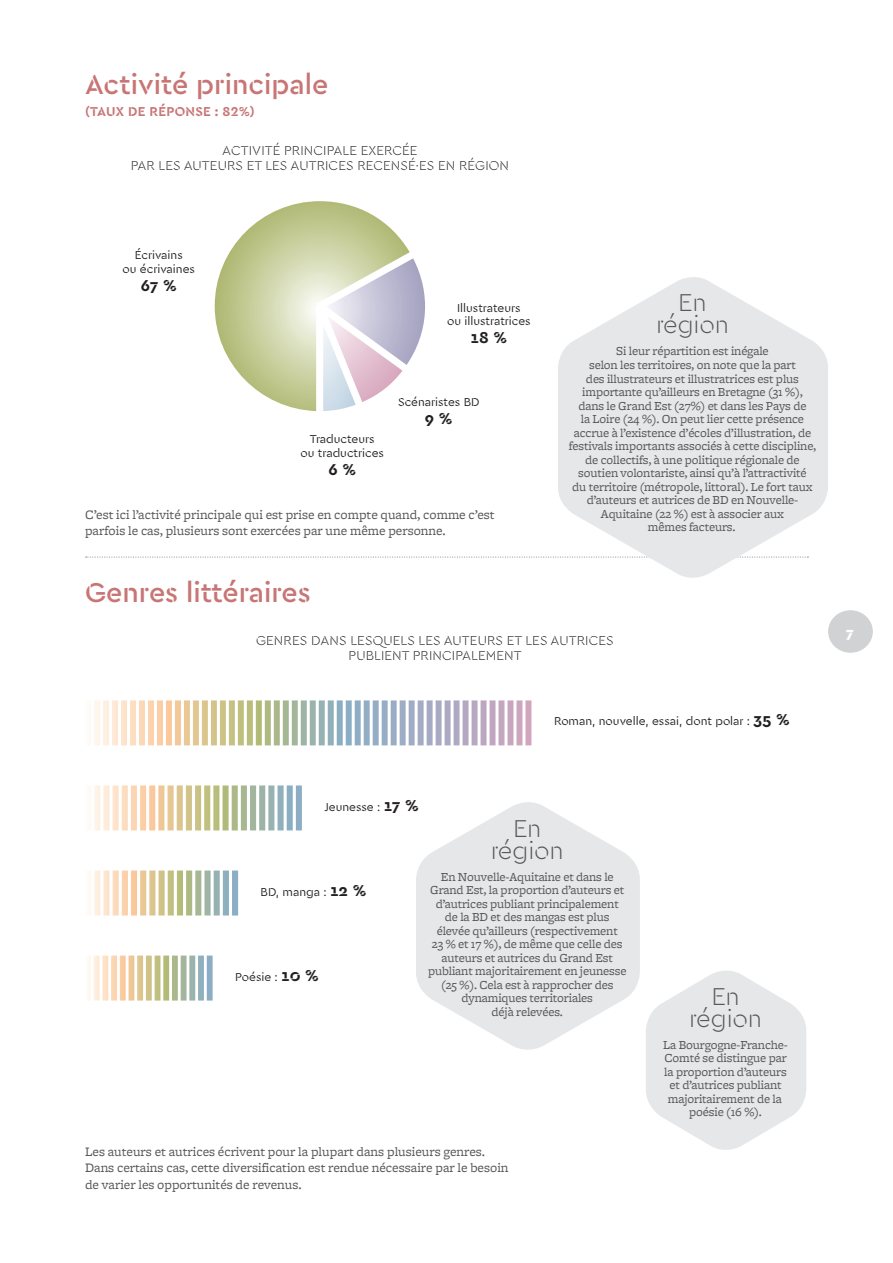
<style>
.page{position:relative;width:893px;height:1263px;background:#fff}
.page>*{position:absolute;margin:0;border:0;box-sizing:border-box;transform-origin:0 0}
.t1{font:500 28.5px "Cera Stencil PRO";color:#c87575}
.t2{font:300 25.5px/22px "Cera Stencil PRO";letter-spacing:-.01em;color:#57585a;text-align:center}
.t3{font:700 16.5px "Cera Stencil PRO";color:#231f20}
.t4{font:900 15px "Cera Stencil PRO";color:#fff}
.t5{font:13.5px/16.5px "Freight Micro";color:#57585a}
.t6{font:300 13.5px/15px "Cera Stencil PRO";letter-spacing:.01em;color:#231f20;text-align:center}
.t7{font:700 13.5px "Cera Stencil PRO";letter-spacing:.02em;color:#c87575}
.t8{font:12.75px/13.5px "Freight Micro";letter-spacing:-.01em;color:#57585a;text-align:center}
.t9{font:12px/13.5px "Cera Stencil PRO";color:#231f20;text-align:center}
.s1{font-weight:700;font-size:16.5px}
</style>
<div class="page">
<div style="left:828px;top:610px;width:45px;height:43px;background:#d1d2d4;border-radius:50%"></div>
<svg style="left:86px;top:556px;width:472px;height:2px"></svg>
<svg style="left:94px;top:700px;width:437px;height:45px"></svg>
<svg style="left:90px;top:785px;width:212px;height:45px"></svg>
<svg style="left:89px;top:870px;width:149px;height:45px"></svg>
<svg style="left:88px;top:955px;width:125px;height:45px"></svg>
<svg style="left:558px;top:277px;width:270px;height:301px;fill:#e6e7e9"></svg>
<svg style="left:416px;top:802px;width:224px;height:248px;fill:#e6e7e9"></svg>
<svg style="left:646px;top:970px;width:160px;height:180px"></svg>
<svg style="left:215px;top:201px;width:210px;height:210px"></svg>
<h1 class="t1" style="left:85px;top:65px;width:245px">Activité principale</h1>
<p class="t7" style="left:85px;top:103px;width:171px">(TAUX DE RÉPONSE : 82%)</p>
<p class="t6" style="left:131px;top:143px;width:380px">ACTIVITÉ PRINCIPALE EXERCÉE<br>PAR LES AUTEURS ET LES AUTRICES RECENSÉ∙ES EN RÉGION</p>
<p class="t9" style="left:123px;top:248px;width:74px">Écrivains<br>ou écrivaines</p>
<p class="t3" style="left:141px;top:274px;width:37px">67 %</p>
<p class="t9" style="left:447px;top:300px;width:85px">Illustrateurs<br>ou illustratrices</p>
<p class="t3" style="left:471px;top:326px;width:38px">18 %</p>
<p class="t9" style="left:301px;top:432px;width:85px">Traducteurs<br>ou traductrices</p>
<p class="t3" style="left:328px;top:458px;width:29px">6 %</p>
<p class="t9" style="left:398px;top:395px;width:83px">Scénaristes BD</p>
<p class="t3" style="left:425px;top:408px;width:29px">9 %</p>
<p class="t5" style="left:85px;top:507px;width:411px">C’est ici l’activité principale qui est prise en compte quand, comme c’est parfois le cas, plusieurs sont exercées par une même personne.</p>
<h2 class="t2" style="left:656px;top:291px;width:74px">EN<br>RÉGION</h2>
<p class="t8" style="left:569px;top:345px;width:249px">Si leur répartition est inégale<br>selon les territoires, on note que la part<br>des illustrateurs et illustratrices est plus importante qu’ailleurs en Bretagne (31 %), dans le Grand Est (27%) et dans les Pays de<br>la Loire (24 %). On peut lier cette présence accrue à l’existence d’écoles d’illustration, de festivals importants associés à cette discipline, de collectifs, à une politique régionale de soutien volontariste, ainsi qu’à l’attractivité<br>du territoire (métropole, littoral). Le fort taux d’auteurs et autrices de BD en Nouvelle-Aquitaine (22 %) est à associer aux<br>mêmes facteurs.</p>
<h1 class="t1" style="left:85px;top:573px;width:227px">Genres littéraires</h1>
<p class="t6" style="left:256px;top:632px;width:359px">GENRES DANS LESQUELS LES AUTEURS ET LES AUTRICES<br>PUBLIENT PRINCIPALEMENT</p>
<p class="t9" style="left:554px;top:714px;width:237px">Roman, nouvelle, essai, dont polar : <span class="s1">35 %</span></p>
<p class="t9" style="left:324px;top:799px;width:96px">Jeunesse : <span class="s1">17 %</span></p>
<p class="t9" style="left:261px;top:884px;width:107px">BD, manga : <span class="s1">12 %</span></p>
<p class="t9" style="left:235px;top:969px;width:85px">Poésie : <span class="s1">10 %</span></p>
<h2 class="t2" style="left:491px;top:816px;width:74px">EN<br>RÉGION</h2>
<p class="t8" style="left:428px;top:870px;width:200px">En Nouvelle-Aquitaine et dans le<br>Grand Est, la proportion d’auteurs et d’autrices publiant principalement de la BD et des mangas est plus élevée qu’ailleurs (respectivement<br>23 % et 17 %), de même que celle des auteurs et autrices du Grand Est publiant majoritairement en jeunesse (25 %). Cela est à rapprocher des dynamiques territoriales<br>déjà relevées.</p>
<h2 class="t2" style="left:689px;top:984px;width:74px">EN<br>RÉGION</h2>
<p class="t8" style="left:663px;top:1038px;width:126px">La Bourgogne-Franche-<br>Comté se distingue par la proportion d’auteurs et d’autrices publiant majoritairement de la poésie (16 %).</p>
<p class="t5" style="left:85px;top:1144px;width:425px">Les auteurs et autrices écrivent pour la plupart dans plusieurs genres.<br>Dans certains cas, cette diversification est rendue nécessaire par le besoin de varier les opportunités de revenus.</p>
<p class="t4" style="left:846px;top:622px;width:10px">7</p>
</div>
